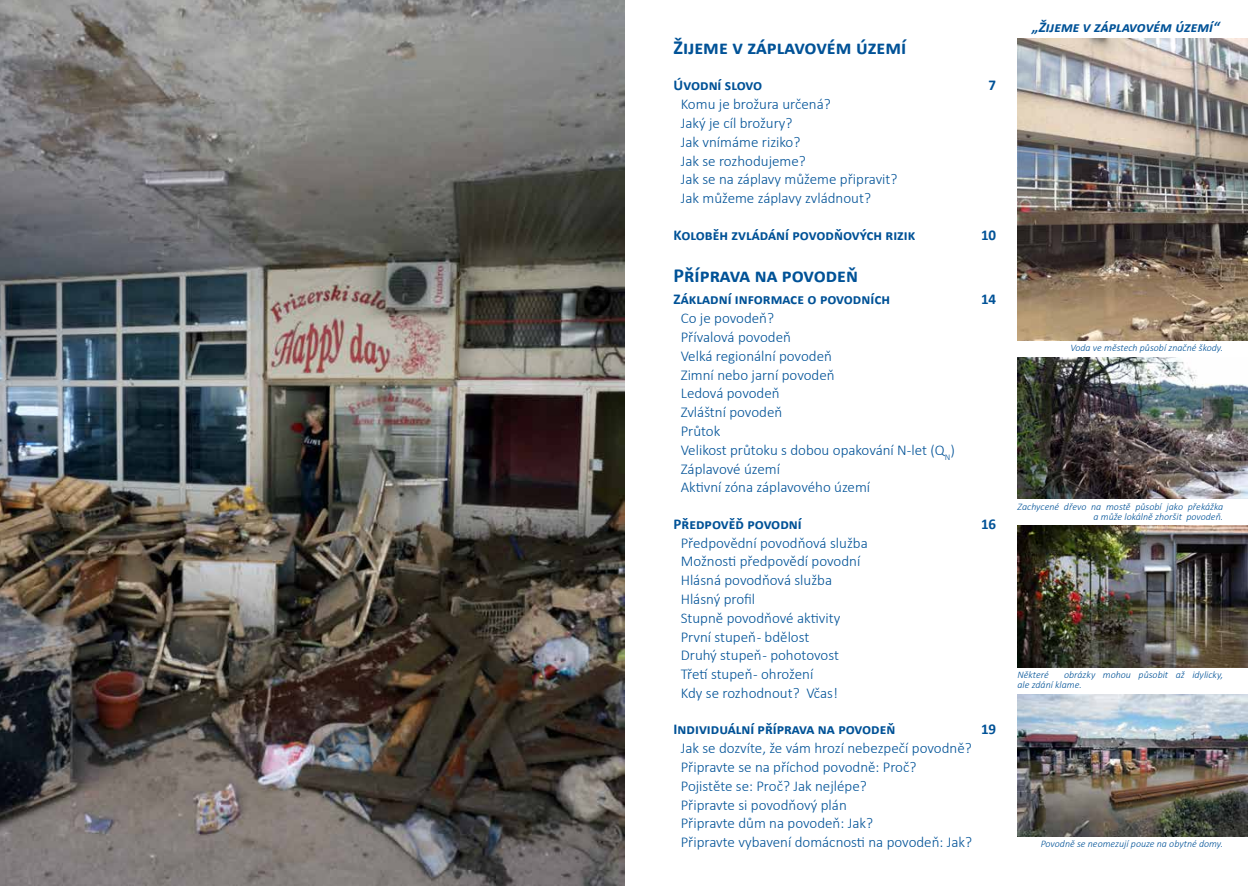
<style>
.page{position:relative;width:1248px;height:886px;background:#fff}
.page>*{position:absolute;margin:0;border:0;box-sizing:border-box;transform-origin:0 0}
.t1{font:700 20px "Calibri";color:#005297}
.t2{font:300 15px/18.8px "Calibri";color:#005297}
.t3{font:700 15px "Calibri";color:#005297}
.t4{font:italic 700 15px "Calibri";color:#005297}
.t5{font:italic 300 10px/10px "Calibri";color:#005297;text-align:right}
</style>
<div class="page">
<img style="left:1017px;top:39px;width:230px;height:301px">
<img style="left:1017px;top:357px;width:230px;height:142px">
<img style="left:1017px;top:695px;width:230px;height:141px">
<img style="left:1017px;top:526px;width:230px;height:142px">
<img style="left:0;top:0;width:624px;height:886px">
<h1 class="t1" style="left:673px;top:35px;width:234px">Žijeme v záplavovém území</h1>
<p class="t3" style="left:673px;top:76px;width:90px">Úvodní slovo</p>
<p class="t3" style="left:988px;top:76px;width:9px">7</p>
<p class="t2" style="left:680px;top:95px;width:218px">Komu je brožura určená?<br>Jaký je cíl brožury?<br>Jak vnímáme riziko?<br>Jak se rozhodujeme?<br>Jak se na záplavy můžeme připravit?<br>Jak můžeme záplavy zvládnout?</p>
<p class="t3" style="left:673px;top:225px;width:243px">Koloběh zvládání povodňových rizik</p>
<p class="t3" style="left:980px;top:225px;width:17px">10</p>
<h1 class="t1" style="left:673px;top:263px;width:186px">Příprava na povodeň</h1>
<p class="t3" style="left:673px;top:290px;width:218px">Základní informace o povodních</p>
<p class="t3" style="left:980px;top:290px;width:17px">14</p>
<p class="t2" style="left:680px;top:309px;width:276px">Co je povodeň?<br>Přívalová povodeň<br>Velká regionální povodeň<br>Zimní nebo jarní povodeň<br>Ledová povodeň<br>Zvláštní povodeň<br>Průtok<br>Velikost průtoku s dobou opakování N-let (Q<sub>N</sub>)<br>Záplavové území<br>Aktivní zóna záplavového území</p>
<p class="t3" style="left:673px;top:514px;width:130px">Předpověď povodní</p>
<p class="t3" style="left:980px;top:514px;width:17px">16</p>
<p class="t2" style="left:680px;top:533px;width:189px">Předpovědní povodňová služba<br>Možnosti předpovědí povodní<br>Hlásná povodňová služba<br>Hlásný profil<br>Stupně povodňové aktivity<br>První stupeň - bdělost<br>Druhý stupeň - pohotovost<br>Třetí stupeň - ohrožení<br>Kdy se rozhodnout? Včas!</p>
<p class="t3" style="left:673px;top:720px;width:223px">Individuální příprava na povodeň</p>
<p class="t3" style="left:980px;top:720px;width:17px">19</p>
<p class="t2" style="left:680px;top:739px;width:293px">Jak se dozvíte, že vám hrozí nebezpečí povodně?<br>Připravte se na příchod povodně: Proč?<br>Pojistěte se: Proč? Jak nejlépe?<br>Připravte si povodňový plán<br>Připravte dům na povodeň: Jak?<br>Připravte vybavení domácnosti na povodeň: Jak?</p>
<p class="t4" style="left:1032px;top:17px;width:189px">„Žijeme v záplavovém území“</p>
<p class="t5" style="left:1070px;top:342px;width:154px">Voda ve městech působí značné škody.</p>
<p class="t5" style="left:1017px;top:501px;width:207px">Zachycené dřevo na mostě působí jako překážka a může lokálně zhoršit povodeň.</p>
<p class="t5" style="left:1017px;top:670px;width:207px;text-align:left;text-indent:46px">obrázky mohou působit až idylicky, ale zdání klame.</p>
<p class="t5" style="left:1017px;top:670px;width:33px">Některé</p>
<p class="t5" style="left:1040px;top:838px;width:184px">Povodně se neomezují pouze na obytné domy.</p>
</div>
